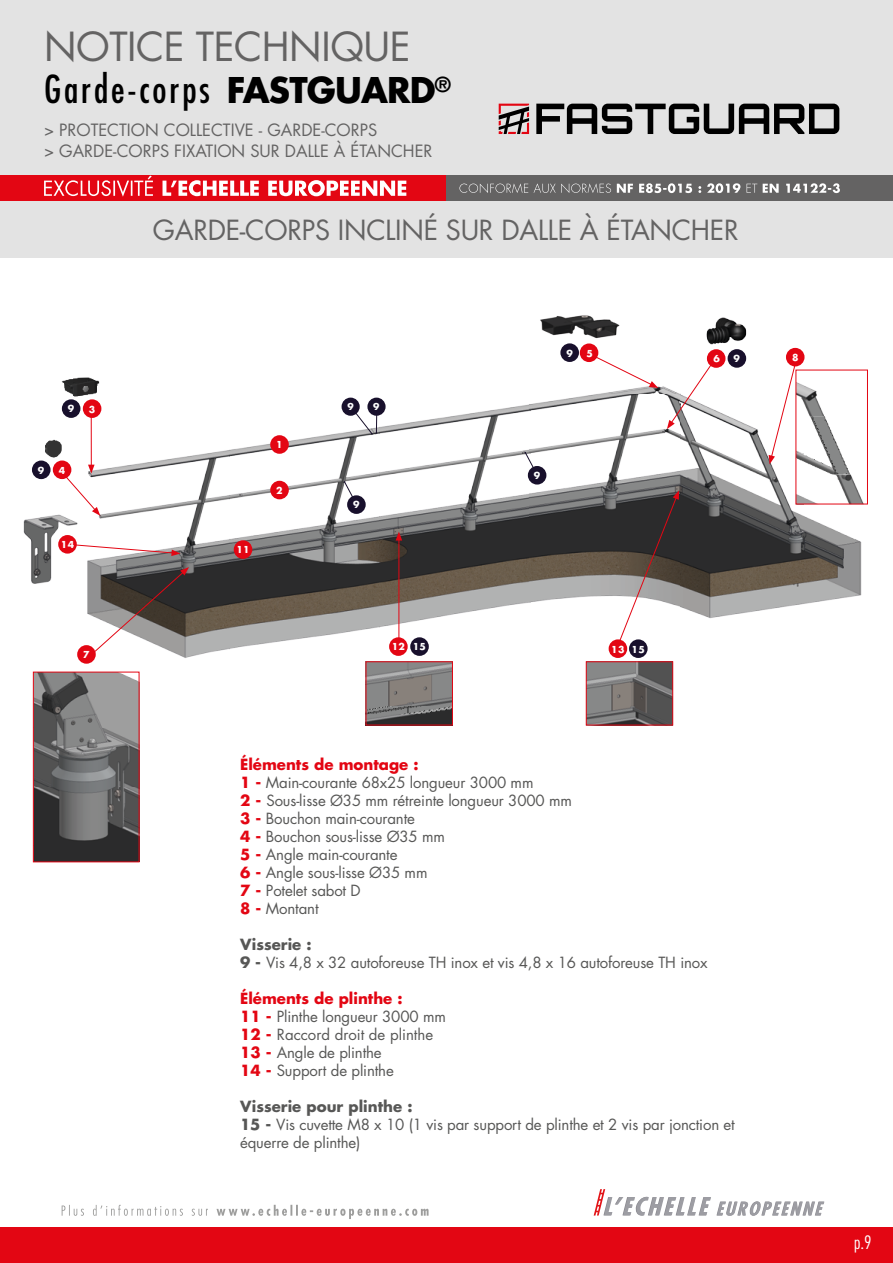
<style>
.page{position:relative;width:893px;height:1263px;background:#fff}
.page>*{position:absolute;margin:0;border:0;box-sizing:border-box;transform-origin:0 0}
.t1{font:39px "Futura Std";letter-spacing:-.01em;color:#646363}
.t2{font:condensed 37.5px "Futura Std";letter-spacing:.075em;color:#000}
.t3{font:27px "Futura Std";letter-spacing:-.01em;color:#646363}
.t4{font:300 condensed 18px "Futura Std";color:#fff}
.t5{font:16.5px/21px "Futura Std";color:#646363}
.t6{font:15px/18px "Futura Std";letter-spacing:-.01em;color:#575756}
.t7{font:700 9.3px "Futura Std";letter-spacing:.04em;color:#fff}
.t8{font:700 9.15px "Futura Std";color:#fff}
.s1{font-weight:700;font-stretch:normal;font-size:34.5px}
.s2{font-weight:700;color:#e30613}
.s3{font-weight:700}
</style>
<div class="page">
<div style="left:0;top:0;width:893px;height:175px;background:#e3e3e3"></div>
<div style="left:0;top:1227px;width:893px;height:36px;background:#e30613"></div>
<svg style="left:594px;top:1189px;width:230px;height:27px"></svg>
<div style="left:0;top:201px;width:893px;height:57px;background:#e3e3e3"></div>
<svg style="left:62px;top:1205px;width:367px;height:14px"></svg>
<div style="left:0;top:175px;width:446px;height:26px;background:#e30613"></div>
<div style="left:446px;top:175px;width:447px;height:26px;background:#646363"></div>
<svg style="left:44px;top:176px;width:362px;height:21px"></svg>
<svg style="left:459px;top:183px;width:381px;height:10px"></svg>
<svg style="left:536px;top:104px;width:303px;height:30px"></svg>
<svg style="left:499px;top:104px;width:30px;height:30px"></svg>
<img style="left:79px;top:393px;width:776px;height:290px">
<img style="left:855px;top:504px;width:13px;height:93px">
<img style="left:81px;top:393px;width:258px;height:26px">
<img style="left:605px;top:386px;width:62px;height:7px">
<div style="left:270px;top:435px;width:19px;height:19px;background:#e30613;border-radius:50%"></div>
<div style="left:270px;top:481px;width:19px;height:18px;background:#e30613;border-radius:50%"></div>
<svg style="left:667px;top:358px;width:49px;height:71px"></svg>
<div style="left:707px;top:349px;width:18px;height:19px;background:#e30613;border-radius:50%"></div>
<svg style="left:53px;top:460px;width:18px;height:19px"></svg>
<svg style="left:592px;top:352px;width:66px;height:36px"></svg>
<div style="left:560px;top:343px;width:19px;height:19px;background:#18102c;border-radius:50%"></div>
<svg style="left:32px;top:460px;width:19px;height:19px"></svg>
<div style="left:728px;top:349px;width:18px;height:19px;background:#18102c;border-radius:50%"></div>
<div style="left:234px;top:540px;width:18px;height:19px;background:#e30613;border-radius:50%"></div>
<hr style="left:399px;top:538px;width:1px;height:105px;background:#e30613">
<svg style="left:396px;top:531px;width:6px;height:9px"></svg>
<svg style="left:618px;top:490px;width:61px;height:154px"></svg>
<div style="left:609px;top:639px;width:18px;height:19px;background:#e30613;border-radius:50%"></div>
<div style="left:389px;top:637px;width:19px;height:19px;background:#e30613;border-radius:50%"></div>
<div style="left:77px;top:645px;width:19px;height:19px;background:#e30613;border-radius:50%"></div>
<div style="left:629px;top:639px;width:19px;height:19px;background:#18102c;border-radius:50%"></div>
<div style="left:410px;top:637px;width:19px;height:19px;background:#18102c;border-radius:50%"></div>
<div style="left:580px;top:343px;width:18px;height:19px;background:#e30613;border-radius:50%"></div>
<svg style="left:524px;top:452px;width:14px;height:24px"></svg>
<div style="left:528px;top:466px;width:18px;height:19px;background:#18102c;border-radius:50%"></div>
<div style="left:367px;top:398px;width:19px;height:18px;background:#18102c;border-radius:50%"></div>
<svg style="left:350px;top:406px;width:27px;height:29px"></svg>
<div style="left:342px;top:398px;width:18px;height:18px;background:#18102c;border-radius:50%"></div>
<svg style="left:344px;top:481px;width:13px;height:24px"></svg>
<div style="left:347px;top:495px;width:19px;height:19px;background:#18102c;border-radius:50%"></div>
<img style="left:540px;top:315px;width:80px;height:24px">
<img style="left:706px;top:317px;width:41px;height:28px">
<img style="left:61px;top:377px;width:48px;height:23px">
<img style="left:45px;top:439px;width:17px;height:19px">
<img style="left:368px;top:664px;width:83px;height:59px">
<img style="left:368px;top:715px;width:79px;height:8px">
<img style="left:588px;top:664px;width:83px;height:59px">
<div style="left:586px;top:662px;width:87px;height:63px;border:1px solid #e30613"></div>
<img style="left:35px;top:674px;width:102px;height:186px">
<div style="left:33px;top:672px;width:106px;height:190px;border:1px solid #e30613"></div>
<svg style="left:769px;top:358px;width:99px;height:146px"></svg>
<div style="left:786px;top:348px;width:18px;height:18px;background:#e30613;border-radius:50%"></div>
<div style="left:62px;top:399px;width:18px;height:19px;background:#18102c;border-radius:50%"></div>
<hr style="left:91px;top:411px;width:1px;height:56px;background:#e30613">
<div style="left:83px;top:399px;width:18px;height:19px;background:#e30613;border-radius:50%"></div>
<svg style="left:23px;top:465px;width:166px;height:187px"></svg>
<div style="left:58px;top:535px;width:19px;height:19px;background:#e30613;border-radius:50%"></div>
<h1 class="t1" style="left:44px;top:22px;width:368px">NOTICE TECHNIQUE</h1>
<h2 class="t2" style="left:44px;top:67px;width:408px">Garde-corps <span class="s1">FASTGUARD</span><sup>®</sup></h2>
<p class="t5" style="left:44px;top:120px;width:390px">&gt; PROTECTION COLLECTIVE - GARDE-CORPS<br>&gt; GARDE-CORPS FIXATION SUR DALLE À ÉTANCHER</p>
<h3 class="t3" style="left:153px;top:213px;width:587px">GARDE-CORPS INCLINÉ SUR DALLE À ÉTANCHER</h3>
<p class="t7" style="left:68px;top:403px;width:8px">9</p>
<p class="t7" style="left:89px;top:403px;width:8px">3</p>
<p class="t7" style="left:38px;top:464px;width:8px">9</p>
<p class="t7" style="left:59px;top:464px;width:8px">4</p>
<p class="t7" style="left:61px;top:538px;width:15px">14</p>
<p class="t7" style="left:83px;top:649px;width:8px">7</p>
<p class="t7" style="left:236px;top:544px;width:15px">11</p>
<p class="t7" style="left:276px;top:439px;width:8px">1</p>
<p class="t7" style="left:276px;top:484px;width:8px">2</p>
<p class="t8" style="left:347px;top:401px;width:8px">9</p>
<p class="t8" style="left:373px;top:401px;width:8px">9</p>
<p class="t7" style="left:353px;top:499px;width:8px">9</p>
<p class="t7" style="left:566px;top:347px;width:8px">9</p>
<p class="t7" style="left:586px;top:347px;width:8px">5</p>
<p class="t7" style="left:534px;top:469px;width:8px">9</p>
<p class="t7" style="left:392px;top:641px;width:15px">12</p>
<p class="t7" style="left:611px;top:643px;width:15px">13</p>
<p class="t7" style="left:413px;top:641px;width:15px">15</p>
<p class="t7" style="left:632px;top:643px;width:15px">15</p>
<p class="t7" style="left:714px;top:353px;width:8px">6</p>
<p class="t7" style="left:734px;top:353px;width:8px">9</p>
<p class="t6" style="left:240px;top:755px;width:333px"><span class="s2">Éléments de montage :<br>1 -</span> Main-courante 68x25 longueur 3000 mm<br><span class="s2">2 -</span> Sous-lisse Ø35 mm rétreinte longueur 3000 mm<br><span class="s2">3 -</span> Bouchon main-courante<br><span class="s2">4 -</span> Bouchon sous-lisse Ø35 mm<br><span class="s2">5 -</span> Angle main-courante<br><span class="s2">6 -</span> Angle sous-lisse Ø35 mm<br><span class="s2">7 -</span> Potelet sabot D<br><span class="s2">8 -</span> Montant</p>
<p class="t6" style="left:240px;top:935px;width:469px"><span class="s3">Visserie :<br>9 -</span> Vis 4,8 x 32 autoforeuse TH inox et vis 4,8 x 16 autoforeuse TH inox</p>
<p class="t6" style="left:240px;top:989px;width:207px"><span class="s2">Éléments de plinthe :<br>11 -</span> Plinthe longueur 3000 mm<br><span class="s2">12 -</span> Raccord droit de plinthe<br><span class="s2">13 -</span> Angle de plinthe<br><span class="s2">14 -</span> Support de plinthe</p>
<p class="t6" style="left:240px;top:1097px;width:496px"><span class="s3">Visserie pour plinthe :<br>15 -</span> Vis cuvette M8 x 10 (1 vis par support de plinthe et 2 vis par jonction et équerre de plinthe)</p>
<p class="t7" style="left:792px;top:351px;width:8px">8</p>
<p class="t4" style="left:854px;top:1231px;width:19px">p.9</p>
</div>
